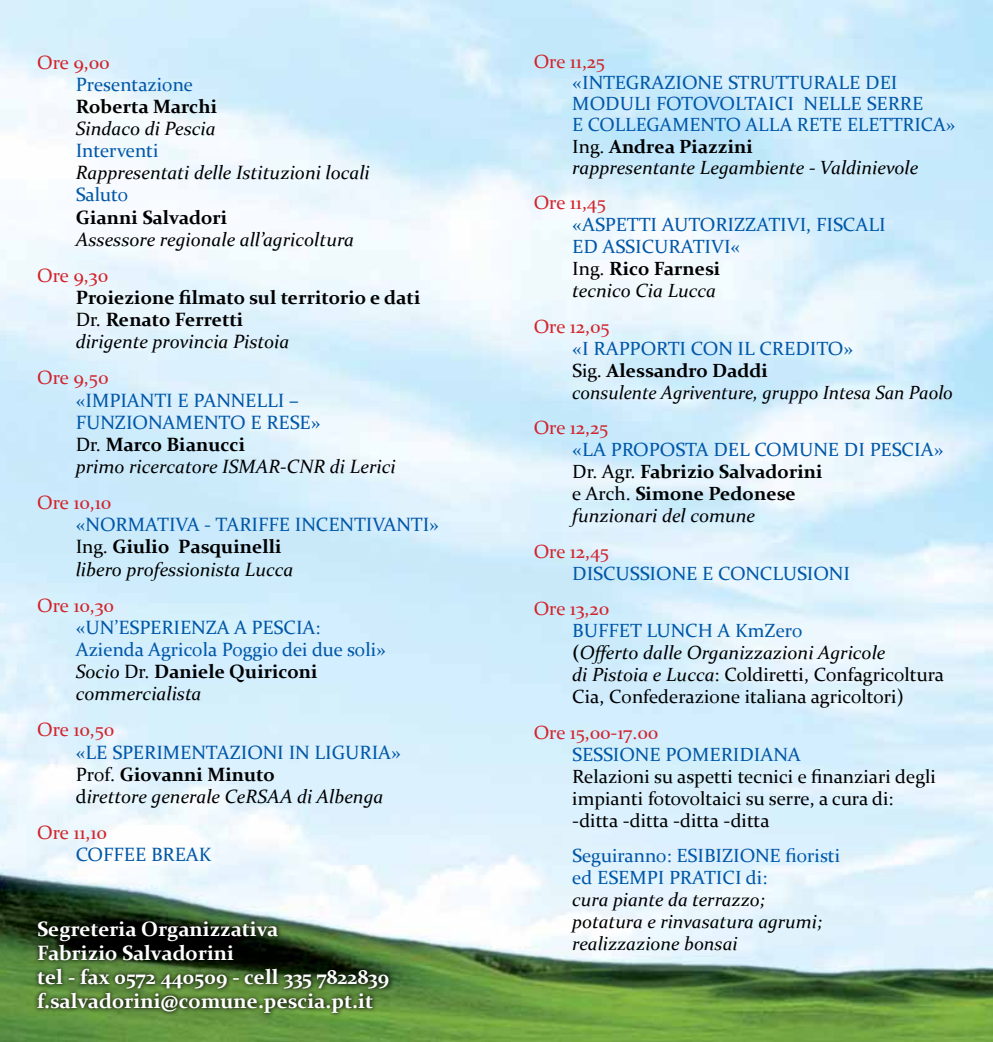
<style>
.page{position:relative;width:993px;height:1042px;background:#fff}
.page>*{position:absolute;margin:0;border:0;box-sizing:border-box;transform-origin:0 0}
.t1{font:700 20.82px/24px "Constantia";color:#fff}
.t2{font:19.25px/22.1px "Constantia";color:#0057a8}
.t3{font:italic 19.25px/22.2px "Constantia";color:#000}
.t4{font:700 19.25px/22.1px "Constantia";color:#000}
.t5{font:19.25px "Constantia";color:#d2232a}
.t6{font:19.07px/21px "Constantia";color:#0057a8}
.t7{font:19.07px/21.9px "Constantia";color:#000}
.t8{font:italic 19.07px/21.9px "Constantia";color:#000}
.t9{font:700 19.07px/21.9px "Constantia";color:#000}
.t10{font:19.07px "Constantia";letter-spacing:-.005em;color:#d2232a}
.s1{font-weight:400}
.s2{font-weight:400;font-style:italic}
.s3{color:#000}
.s4{font-weight:700;color:#000}
.s5{font-style:italic;color:#000}
.s6{font-style:normal;color:#0057a8}
.s7{font-style:normal}
.s8{font-weight:700;font-style:normal}
.s9{font-weight:400;color:#0057a8}
.s10{color:#0057a8}
.s11{font-weight:700}
.s12{font-style:italic}
</style>
<div class="page">
<img style="left:0;top:0;width:992px;height:1042px">
<div style="left:32px;top:916px;width:362px;height:101px;background:#000;opacity:.75"></div>
<p class="t5" style="left:37px;top:49px;width:74px">Ore 9,00</p>
<p class="t2" style="left:76px;top:72px;width:119px">Presentazione</p>
<p class="t4" style="left:76px;top:94px;width:143px">Roberta Marchi</p>
<p class="t3" style="left:76px;top:116px;width:141px">Sindaco di Pescia</p>
<p class="t2" style="left:76px;top:139px;width:84px">Interventi</p>
<p class="t3" style="left:76px;top:161px;width:295px">Rappresentati delle Istituzioni locali</p>
<p class="t2" style="left:76px;top:183px;width:54px">Saluto</p>
<p class="t4" style="left:76px;top:205px;width:153px">Gianni Salvadori</p>
<p class="t3" style="left:76px;top:227px;width:280px">Assessore regionale all’agricoltura</p>
<p class="t5" style="left:37px;top:262px;width:72px">Ore 9,30</p>
<p class="t4" style="left:76px;top:285px;width:346px">Proiezione filmato sul territorio e dati<br><span class="s1">Dr.</span> Renato Ferretti<br><span class="s2">dirigente provincia Pistoia</span></p>
<p class="t5" style="left:37px;top:365px;width:73px">Ore 9,50</p>
<p class="t2" style="left:76px;top:388px;width:321px">«IMPIANTI E PANNELLI –<br>FUNZIONAMENTO E RESE»<br><span class="s3">Dr.</span> <span class="s4">Marco Bianucci<br></span><span class="s5">primo ricercatore ISMAR-CNR di Lerici</span></p>
<p class="t5" style="left:37px;top:489px;width:75px">Ore 10,10</p>
<p class="t2" style="left:76px;top:513px;width:365px">«NORMATIVA - TARIFFE INCENTIVANTI»<br><span class="s3">Ing.</span> <span class="s4">Giulio Pasquinelli<br></span><span class="s5">libero professionista Lucca</span></p>
<p class="t5" style="left:37px;top:592px;width:78px">Ore 10,30</p>
<p class="t2" style="left:76px;top:615px;width:312px">«UN’ESPERIENZA A PESCIA:<br>Azienda Agricola Poggio dei due soli»<br><span class="s5">Socio</span> <span class="s3">Dr.</span> <span class="s4">Daniele Quiriconi </span><span class="s5">commercialista</span></p>
<p class="t5" style="left:37px;top:717px;width:79px">Ore 10,50</p>
<p class="t3" style="left:76px;top:740px;width:327px"><span class="s6">«LE SPERIMENTAZIONI IN LIGURIA»<br></span><span class="s7">Prof.</span> <span class="s8">Giovanni Minuto<br></span><span class="s7">d</span>irettore generale CeRSAA di Albenga</p>
<p class="t5" style="left:37px;top:819px;width:71px">Ore 11,10</p>
<p class="t2" style="left:76px;top:843px;width:137px">COFFEE BREAK</p>
<p class="t1" style="left:37px;top:916px;width:353px">Segreteria Organizzativa<br>Fabrizio Salvadorini<br>tel - fax 0572 440509 - cell 335 7822839 f.salvadorini@comune.pescia.pt.it</p>
<p class="t10" style="left:533px;top:49px;width:73px">Ore 11,25</p>
<p class="t6" style="left:572px;top:72px;width:384px">«INTEGRAZIONE STRUTTURALE DEI MODULI FOTOVOLTAICI NELLE SERRE<br>E COLLEGAMENTO ALLA RETE ELETTRICA» <span class="s3">Ing.</span> <span class="s4">Andrea Piazzini<br></span><span class="s5">rappresentante Legambiente - Valdinievole</span></p>
<p class="t10" style="left:533px;top:190px;width:74px">Ore 11,45</p>
<p class="t6" style="left:572px;top:213px;width:315px;line-height:21.9px">«ASPETTI AUTORIZZATIVI, FISCALI<br>ED ASSICURATIVI«<br><span class="s3">Ing.</span> <span class="s4">Rico Farnesi<br></span><span class="s5">tecnico Cia Lucca</span></p>
<p class="t10" style="left:533px;top:313px;width:77px">Ore 12,05</p>
<p class="t8" style="left:572px;top:336px;width:382px"><span class="s6">«I RAPPORTI CON IL CREDITO»<br></span><span class="s7">Sig.</span> <span class="s8">Alessandro Daddi<br></span>consulente Agriventure, gruppo Intesa San Paolo</p>
<p class="t10" style="left:533px;top:415px;width:76px">Ore 12,25</p>
<p class="t9" style="left:572px;top:438px;width:373px"><span class="s9">«LA PROPOSTA DEL COMUNE DI PESCIA»<br></span><span class="s1">Dr. Agr.</span> Fabrizio Salvadorini<br><span class="s1">e Arch.</span> Simone Pedonese<br><span class="s2">funzionari del comune</span></p>
<p class="t10" style="left:533px;top:538px;width:77px">Ore 12,45</p>
<p class="t6" style="left:572px;top:562px;width:279px">DISCUSSIONE E CONCLUSIONI</p>
<p class="t10" style="left:533px;top:596px;width:77px">Ore 13,20</p>
<p class="t7" style="left:572px;top:619px;width:373px"><span class="s10">BUFFET LUNCH A KmZero<br></span><span class="s11">(</span><span class="s12">Offerto dalle Organizzazioni Agricole<br>di Pistoia e Lucca</span>: Coldiretti, Confagricoltura Cia, Confederazione italiana agricoltori)</p>
<p class="t10" style="left:533px;top:719px;width:126px">Ore 15,00-17.00</p>
<p class="t6" style="left:572px;top:743px;width:230px">SESSIONE POMERIDIANA</p>
<p class="t7" style="left:572px;top:764px;width:365px">Relazioni su aspetti tecnici e finanziari degli impianti fotovoltaici su serre, a cura di: -ditta -ditta -ditta -ditta</p>
<p class="t6" style="left:572px;top:844px;width:269px;line-height:21.9px">Seguiranno: ESIBIZIONE fioristi ed ESEMPI PRATICI di:</p>
<p class="t8" style="left:572px;top:888px;width:251px">cura piante da terrazzo; potatura e rinvasatura agrumi; realizzazione bonsai</p>
</div>
